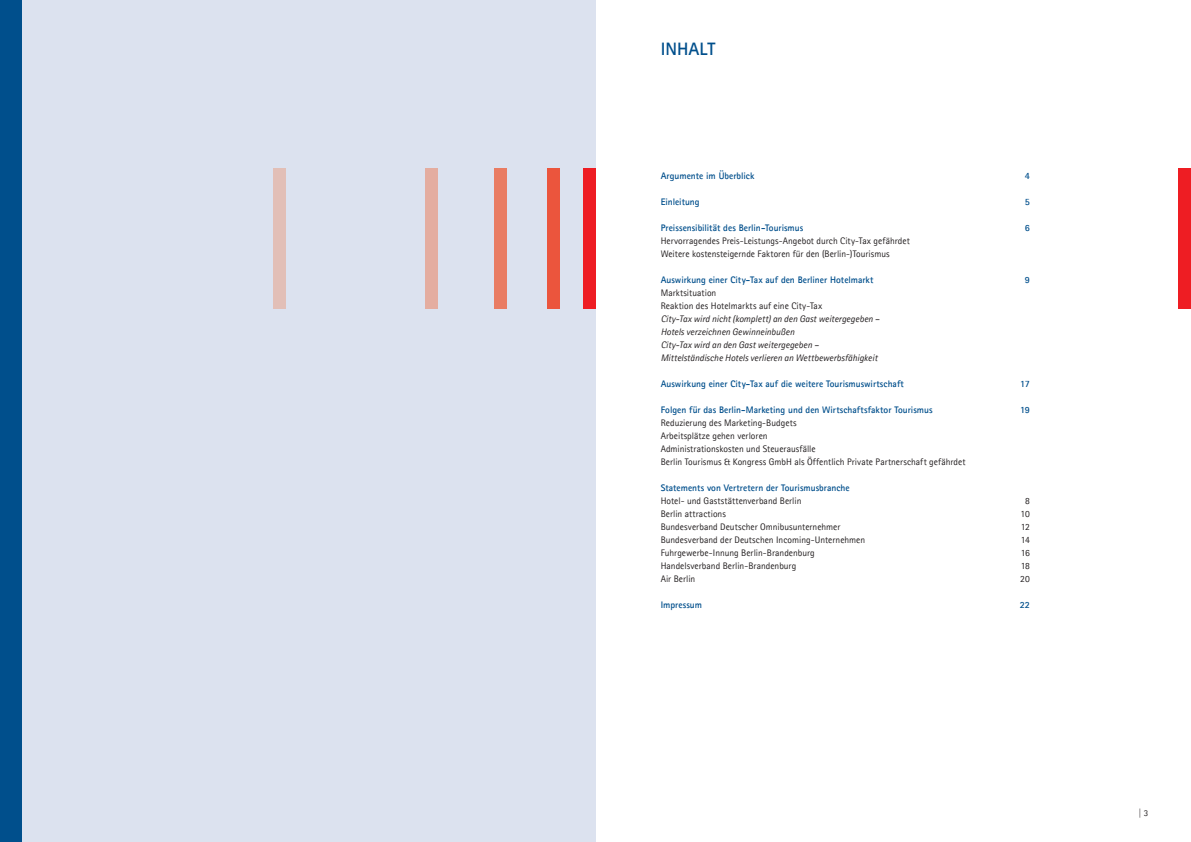
<style>
.page{position:relative;width:1191px;height:842px;background:#fff}
.page>*{position:absolute;margin:0;border:0;box-sizing:border-box;transform-origin:0 0}
.t1{font:700 18px "Agfa Rotis Sans Serif";color:#004f8c}
.t2{font:9.5px/13px "Agfa Rotis Sans Serif";color:#231f20}
.t3{font:700 9.5px "Agfa Rotis Sans Serif";color:#004f8c}
.t4{font:italic 9.5px/13px "Agfa Rotis Sans Serif";color:#231f20}
.t5{font:9px "Agfa Rotis Sans Serif";color:#231f20}
</style>
<div class="page">
<div style="left:0;top:0;width:595px;height:842px;background:#dce2ef"></div>
<div style="left:1178px;top:168px;width:13px;height:140px;background:#ee1d23"></div>
<div style="left:0;top:0;width:21px;height:842px;background:#004f8c"></div>
<div style="left:583px;top:168px;width:12px;height:140px;background:#ee1d23"></div>
<div style="left:547px;top:168px;width:13px;height:140px;background:#eb553d"></div>
<div style="left:494px;top:168px;width:13px;height:140px;background:#e97c63"></div>
<div style="left:425px;top:168px;width:12px;height:140px;background:#e4ada0"></div>
<div style="left:273px;top:168px;width:12px;height:140px;background:#e2bfb7"></div>
<h1 class="t1" style="left:660px;top:38px;width:56px">inHALT</h1>
<p class="t3" style="left:660px;top:170px;width:95px">Argumente im Überblick</p>
<p class="t3" style="left:1024px;top:170px;width:7px">4</p>
<p class="t3" style="left:660px;top:196px;width:40px">Einleitung</p>
<p class="t3" style="left:1024px;top:196px;width:7px">5</p>
<p class="t3" style="left:660px;top:222px;width:144px">Preissensibilität des Berlin-Tourismus</p>
<p class="t3" style="left:1024px;top:222px;width:7px">6</p>
<p class="t2" style="left:660px;top:234px;width:251px">Hervorragendes Preis-Leistungs-Angebot durch City-Tax gefährdet<br>Weitere kostensteigernde Faktoren für den (Berlin-)Tourismus</p>
<p class="t3" style="left:660px;top:274px;width:214px">Auswirkung einer City-Tax auf den Berliner Hotelmarkt</p>
<p class="t3" style="left:1024px;top:274px;width:7px">9</p>
<p class="t2" style="left:660px;top:286px;width:163px">Marktsituation<br>Reaktion des Hotelmarkts auf eine City-Tax</p>
<p class="t4" style="left:660px;top:312px;width:220px">City-Tax wird nicht (komplett) an den Gast weitergegeben – Hotels verzeichnen Gewinneinbußen<br>City-Tax wird an den Gast weitergegeben – mittelständische Hotels verlieren an Wettbewerbsfähigkeit</p>
<p class="t3" style="left:660px;top:378px;width:245px">Auswirkung einer City-Tax auf die weitere Tourismuswirtschaft</p>
<p class="t3" style="left:1020px;top:378px;width:11px">17</p>
<p class="t3" style="left:660px;top:404px;width:273px">Folgen für das Berlin-marketing und den Wirtschaftsfaktor Tourismus</p>
<p class="t3" style="left:1020px;top:404px;width:11px">19</p>
<p class="t2" style="left:660px;top:416px;width:306px">Reduzierung des Marketing-Budgets<br>Arbeitsplätze gehen verloren<br>Administrationskosten und Steuerausfälle<br>Berlin Tourismus &amp; Kongress GmbH als Öffentlich Private Partnerschaft gefährdet</p>
<p class="t3" style="left:660px;top:482px;width:190px">Statements von Vertretern der Tourismusbranche</p>
<p class="t2" style="left:660px;top:494px;width:142px">Hotel- und Gaststättenverband Berlin</p>
<p class="t2" style="left:1025px;top:494px;width:6px">8</p>
<p class="t2" style="left:660px;top:507px;width:67px">Berlin attractions</p>
<p class="t2" style="left:1020px;top:507px;width:11px">10</p>
<p class="t2" style="left:660px;top:520px;width:181px">Bundesverband Deutscher Omnibusunternehmer</p>
<p class="t2" style="left:1020px;top:520px;width:11px">12</p>
<p class="t2" style="left:660px;top:533px;width:206px">Bundesverband der Deutschen Incoming-Unternehmen</p>
<p class="t2" style="left:1020px;top:533px;width:11px">14</p>
<p class="t2" style="left:660px;top:546px;width:156px">Fuhrgewerbe-Innung Berlin-Brandenburg</p>
<p class="t2" style="left:1020px;top:546px;width:11px">16</p>
<p class="t2" style="left:660px;top:559px;width:137px">Handelsverband Berlin-Brandenburg</p>
<p class="t2" style="left:1020px;top:559px;width:11px">18</p>
<p class="t2" style="left:660px;top:572px;width:36px">Air Berlin</p>
<p class="t2" style="left:1020px;top:572px;width:11px">20</p>
<p class="t3" style="left:660px;top:599px;width:43px">impressum</p>
<p class="t3" style="left:1019px;top:599px;width:12px">22</p>
<p class="t5" style="left:1138px;top:807px;width:11px">| 3</p>
</div>
